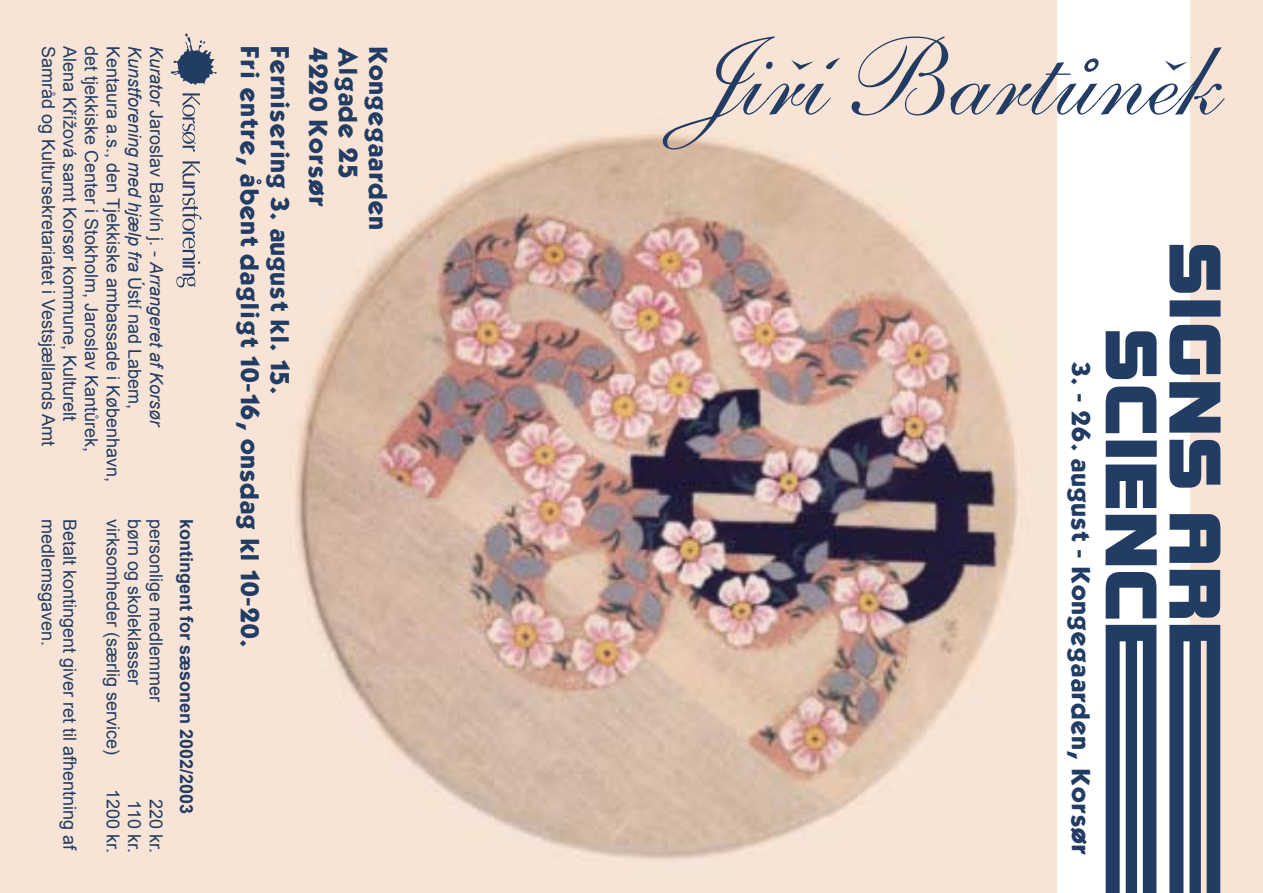
<style>
.page{position:relative;width:1263px;height:893px;background:#fff}
.page>*{position:absolute;margin:0;border:0;box-sizing:border-box;transform-origin:0 0}
.t1{font:22.5px "Kabel";color:#223c64}
.t2{font:18px "Arial";color:#223c64}
.t3{font:italic 18px "Arial";color:#223c64}
.t4{font:700 18px "Arial";color:#223c64}
.s1{font-style:normal}
</style>
<div class="page">
<img style="left:0;top:0;width:1263px;height:893px">
<div style="left:0;top:59px;width:1263px;height:15px;background:#f6e4d4"></div>
<div style="left:1057px;top:0;width:132px;height:893px;background:#fff"></div>
<svg style="left:1169px;top:245px;width:51px;height:648px"></svg>
<svg style="left:1105px;top:331px;width:52px;height:562px"></svg>
<svg style="left:171px;top:33px;width:46px;height:52px"></svg>
<svg style="left:182px;top:93px;width:18px;height:59px"></svg>
<svg style="left:176px;top:161px;width:26px;height:126px"></svg>
<svg style="left:663px;top:37px;width:562px;height:113px;fill:#f7e4d6"></svg>
<svg style="left:791px;top:60px;width:23px;height:10px"></svg>
<svg style="left:826px;top:58px;width:15px;height:12px"></svg>
<svg style="left:1165px;top:61px;width:23px;height:10px"></svg>
<svg style="left:1082px;top:58px;width:19px;height:14px"></svg>
<svg style="left:304px;top:175px;width:24px;height:24px"></svg>
<svg style="left:1070px;top:827px;width:17px;height:18px"></svg>
<svg style="left:257px;top:179px;width:4px;height:5px"></svg>
<p class="t2" style="left:60px;top:46px;width:402px;rotate:90deg">Samråd og Kultursekretariatet i Vestsjællands Amt</p>
<p class="t2" style="left:82px;top:46px;width:377px;rotate:90deg">Alena Křížová samt Korsør kommune, Kulturelt</p>
<p class="t2" style="left:103px;top:46px;width:408px;rotate:90deg">det tjekkiske Center i Stokholm, Jaroslav Kantůrek,</p>
<p class="t2" style="left:125px;top:46px;width:437px;rotate:90deg">Kentaura a.s., den Tjekkiske ambassade i København,</p>
<p class="t3" style="left:168px;top:46px;width:383px;rotate:90deg">Kurator <span class="s1">Jaroslav Balvín j. -</span> Arrangeret af Korsør</p>
<p class="t1" style="left:264px;top:46px;width:603px;rotate:90deg">Fri entre, abent dagligt 10-16, onsdag kl 10-20.</p>
<p class="t1" style="left:294px;top:46px;width:350px;rotate:90deg">Fernisering 3. august kl. 15.</p>
<p class="t1" style="left:332px;top:46px;width:162px;rotate:90deg">4220 Korsor</p>
<p class="t1" style="left:362px;top:46px;width:134px;rotate:90deg">Algade 25</p>
<p class="t1" style="left:392px;top:46px;width:185px;rotate:90deg">Kongegaarden</p>
<p class="t3" style="left:146px;top:46px;width:364px;rotate:90deg">Kunstforening med hjælp fra <span class="s1">Ústí nad Labem,</span></p>
<p class="t2" style="left:60px;top:519px;width:129px;rotate:90deg">medlemsgaven.</p>
<p class="t2" style="left:82px;top:519px;width:333px;rotate:90deg">Betalt kontingent giver ret til afhentning af</p>
<p class="t2" style="left:125px;top:519px;width:238px;rotate:90deg">virksomheder (særlig service)</p>
<p class="t2" style="left:146px;top:519px;width:168px;rotate:90deg">børn og skoleklasser</p>
<p class="t2" style="left:168px;top:519px;width:185px;rotate:90deg">personlige medlemmer</p>
<p class="t4" style="left:198px;top:519px;width:297px;rotate:90deg">kontingent for sæsonen 2002/2003</p>
<p class="t2" style="left:125px;top:789px;width:66px;rotate:90deg">1200 kr.</p>
<p class="t2" style="left:146px;top:800px;width:54px;rotate:90deg">110 kr.</p>
<p class="t2" style="left:168px;top:799px;width:56px;rotate:90deg">220 kr.</p>
<p class="t1" style="left:1095px;top:361px;width:495px;rotate:90deg">3. - 26. august - Kongegaarden, Korsor</p>
</div>
